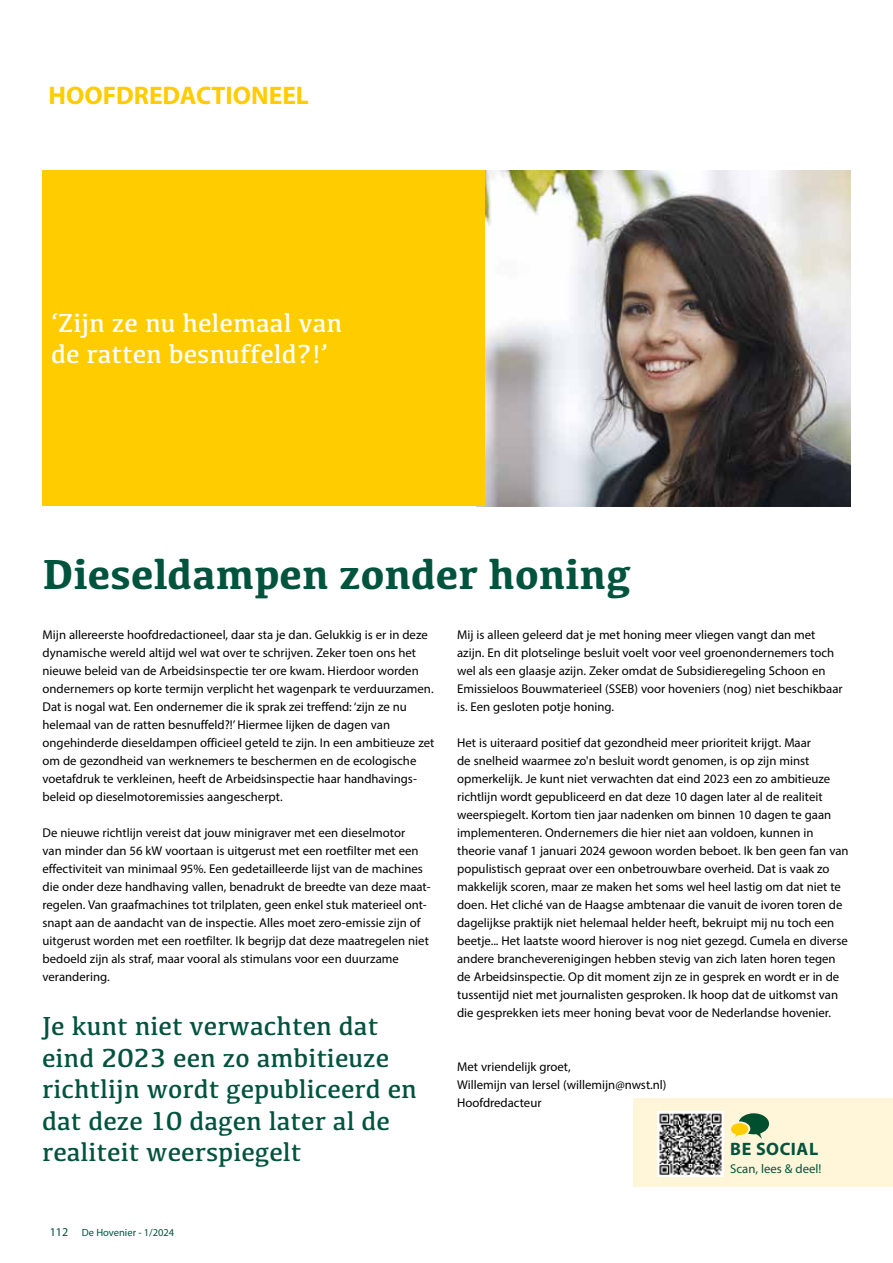
<style>
.page{position:relative;width:893px;height:1263px;background:#fff}
.page>*{position:absolute;margin:0;border:0;box-sizing:border-box;transform-origin:0 0}
.t1{font:700 43.5px "Kefa";color:#00533d}
.t2{font:27px/31.5px "Kefa";color:#00533d}
.t3{font:27px/31.5px "Kefa";color:#fff}
.t4{font:700 25.5px "Myriad Pro";color:#fc0}
.t5{font:700 18px "Myriad Pro";letter-spacing:.03em;color:#00533d}
.t6{font:12.75px/18px "Myriad Pro";color:#000}
.t7{font:12.75px "Myriad Pro";color:#00533d}
.t8{font:10.5px "Myriad Pro";color:#00533d}
.s1{font-size:12px}
</style>
<div class="page">
<div style="left:634px;top:1098px;width:259px;height:88px;background:#fff5d8"></div>
<img style="left:657px;top:1111px;width:66px;height:66px">
<svg style="left:731px;top:1113px;width:38px;height:26px"></svg>
<img style="left:485px;top:170px;width:365px;height:336px">
<div style="left:43px;top:170px;width:442px;height:336px;background:#fc0"></div>
<h3 class="t4" style="left:49px;top:79px;width:262px">HOOFDREDACTIONEEL</h3>
<h2 class="t3" style="left:51px;top:306px;width:293px">‘Zijn ze nu helemaal van de ratten besnuffeld?!’</h2>
<h1 class="t1" style="left:43px;top:545px;width:590px">Dieseldampen zonder honing</h1>
<p class="t6" style="left:43px;top:626px;width:393px">Mijn allereerste hoofdredactioneel, daar sta je dan. Gelukkig is er in deze dynamische wereld altijd wel wat over te schrijven. Zeker toen ons het nieuwe beleid van de Arbeidsinspectie ter ore kwam. Hierdoor worden ondernemers op korte termijn verplicht het wagenpark te verduurzamen.<br>Dat is nogal wat. Een ondernemer die ik sprak zei treffend: ‘zijn ze nu helemaal van de ratten besnuffeld?!’ Hiermee lijken de dagen van ongehinderde dieseldampen officieel geteld te zijn. In een ambitieuze zet om de gezondheid van werknemers te beschermen en de ecologische voetafdruk te verkleinen, heeft de Arbeidsinspectie haar handhavings&shy;beleid op dieselmotoremissies aangescherpt.</p>
<p class="t6" style="left:43px;top:824px;width:390px">De nieuwe richtlijn vereist dat jouw minigraver met een dieselmotor<br>van minder dan 56 kW voortaan is uitgerust met een roetfilter met een effectiviteit van minimaal 95%. Een gedetailleerde lijst van de machines die onder deze handhaving vallen, benadrukt de breedte van deze maat&shy;regelen. Van graafmachines tot trilplaten, geen enkel stuk materieel ont&shy;snapt aan de aandacht van de inspectie. Alles moet zero-emissie zijn of uitgerust worden met een roetfilter. Ik begrijp dat deze maatregelen niet bedoeld zijn als straf, maar vooral als stimulans voor een duurzame verandering.</p>
<h2 class="t2" style="left:42px;top:1009px;width:376px">Je kunt niet verwachten dat eind 2023 een zo ambitieuze richtlijn wordt gepubliceerd en dat deze 10 dagen later al de realiteit weerspiegelt</h2>
<p class="t8" style="left:50px;top:1226px;width:126px"><span class="s1">112</span> De Hovenier - 1/2024</p>
<p class="t6" style="left:457px;top:626px;width:387px">Mij is alleen geleerd dat je met honing meer vliegen vangt dan met azijn. En dit plotselinge besluit voelt voor veel groenondernemers toch wel als een glaasje azijn. Zeker omdat de Subsidieregeling Schoon en Emissieloos Bouwmaterieel (SSEB) voor hoveniers (nog) niet beschikbaar is. Een gesloten potje honing.</p>
<p class="t6" style="left:457px;top:734px;width:393px">Het is uiteraard positief dat gezondheid meer prioriteit krijgt. Maar<br>de snelheid waarmee zo'n besluit wordt genomen, is op zijn minst opmerkelijk. Je kunt niet verwachten dat eind 2023 een zo ambitieuze richtlijn wordt gepubliceerd en dat deze 10 dagen later al de realiteit weerspiegelt. Kortom tien jaar nadenken om binnen 10 dagen te gaan implementeren. Ondernemers die hier niet aan voldoen, kunnen in theorie vanaf 1 januari 2024 gewoon worden beboet. Ik ben geen fan van populistisch gepraat over een onbetrouwbare overheid. Dat is vaak zo makkelijk scoren, maar ze maken het soms wel heel lastig om dat niet te doen. Het cliché van de Haagse ambtenaar die vanuit de ivoren toren de dagelijkse praktijk niet helemaal helder heeft, bekruipt mij nu toch een beetje... Het laatste woord hierover is nog niet gezegd. Cumela en diverse andere brancheverenigingen hebben stevig van zich laten horen tegen de Arbeidsinspectie. Op dit moment zijn ze in gesprek en wordt er in de tussentijd niet met journalisten gesproken. Ik hoop dat de uitkomst van die gesprekken iets meer honing bevat voor de Nederlandse hovenier.</p>
<p class="t6" style="left:457px;top:1058px;width:211px">Met vriendelijk groet,<br>Willemijn van Iersel (willemijn@nwst.nl)<br>Hoofdredacteur</p>
<h3 class="t5" style="left:730px;top:1137px;width:89px">BE SOCIAL</h3>
<p class="t7" style="left:730px;top:1161px;width:93px">Scan, lees &amp; deel!</p>
</div>
